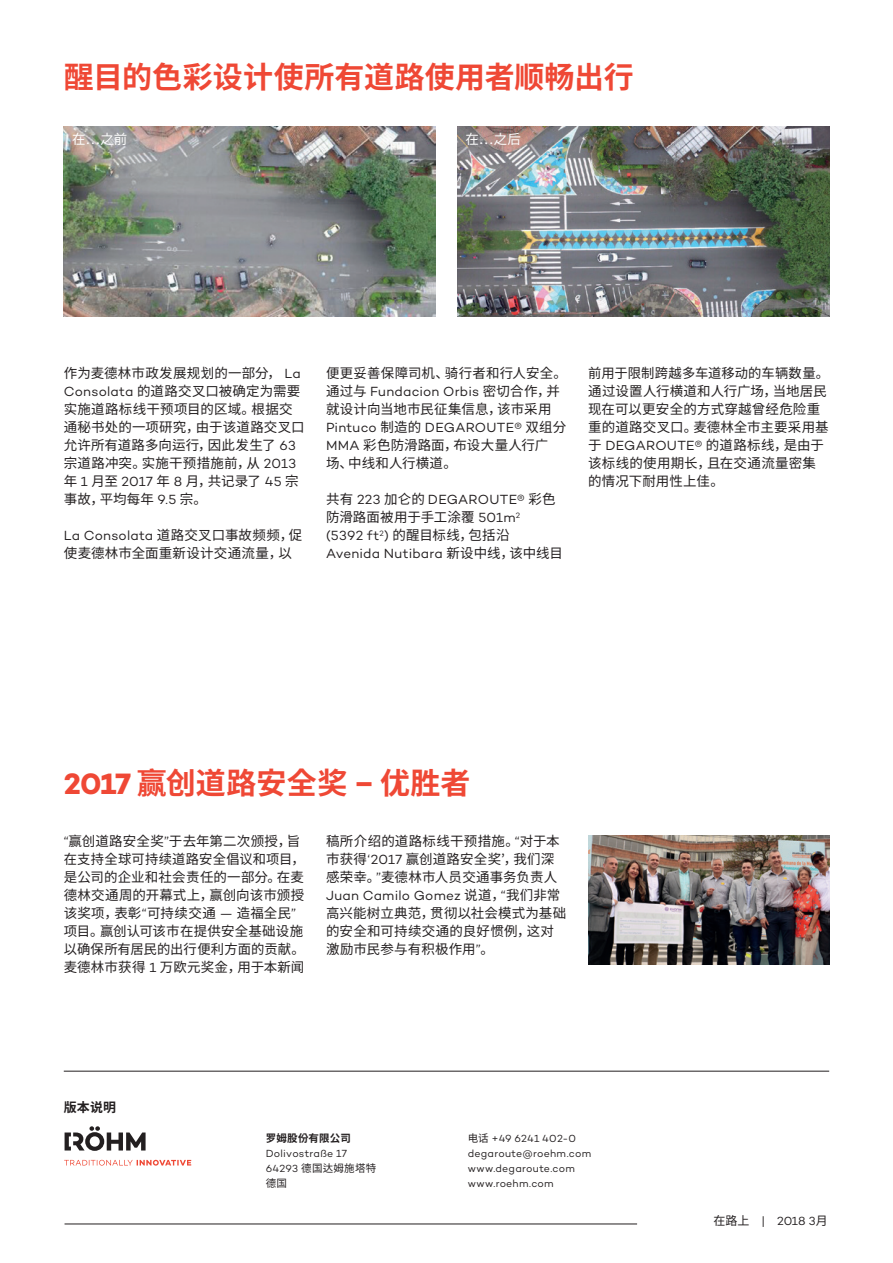
<style>
.page{position:relative;width:893px;height:1263px;background:#fff}
.page>*{position:absolute;margin:0;border:0;box-sizing:border-box;transform-origin:0 0}
.t1{font:700 30px "Noto Sans CJ Kjp";letter-spacing:.005em;color:#ef4835}
.t2{font:13.5px/18px "Noto Sans CJ Kjp";letter-spacing:.015em;color:#231f20}
.t3{font:13.5px "Campton";letter-spacing:.015em;color:#231f20}
.t4{font:13.5px "Noto Sans CJ Kjp";color:#fff}
.t5{font:700 12.9px "Noto Sans CJ Kjp";color:#231f20}
.t6{font:12px "Campton";color:#231f20}
.t7{font:10.5px/15px "Campton";letter-spacing:.025em;color:#231f20}
.t8{font:10.5px/15px "Noto Sans CJ Kjp";letter-spacing:.025em;color:#231f20}
.t9{font:700 10.5px "Noto Sans CJ Kjp";letter-spacing:.015em;color:#231f20}
.s1{font-family:"Campton"}
.s2{font-family:"Noto Sans CJ Kjp"}
</style>
<div class="page">
<hr style="left:64px;top:1071px;width:765px;height:1px;background:#231f20">
<svg style="left:65px;top:1126px;width:81px;height:25px"></svg>
<svg style="left:64px;top:1160px;width:127px;height:5px"></svg>
<hr style="left:65px;top:1223px;width:572px;height:1px;background:#231f20">
<img style="left:457px;top:126px;width:372px;height:190px">
<img style="left:64px;top:126px;width:372px;height:190px">
<img style="left:588px;top:835px;width:241px;height:130px">
<h1 class="t1" style="left:64px;top:60px;width:571px">醒目的色彩设计使所有道路使用者顺畅出行</h1>
<p class="t4" style="left:72px;top:132px;width:57px">在…之前</p>
<p class="t4" style="left:466px;top:132px;width:57px">在…之后</p>
<p class="t2" style="left:64px;top:364px;width:242px">作为麦德林市政发展规划的一部分， <span class="s1">La<br>Consolata</span> 的道路交叉口被确定为需要实施道路标线干预项目的区域。根据交通秘书处的一项研究，由于该道路交叉口允许所有道路多向运行，因此发生了 <span class="s1">63</span>宗道路冲突。实施干预措施前，从 <span class="s1">2013</span>年 <span class="s1">1</span> 月至 <span class="s1">2017</span> 年 <span class="s1">8</span> 月，共记录了 <span class="s1">45</span> 宗事故，平均每年 <span class="s1">9.5</span> 宗。</p>
<p class="t3" style="left:64px;top:527px;width:240px">La Consolata <span class="s2">道路交叉口事故频频，促</span></p>
<p class="t2" style="left:64px;top:544px;width:230px">使麦德林市全面重新设计交通流量，以</p>
<p class="t2" style="left:326px;top:364px;width:242px">便更妥善保障司机、骑行者和行人安全。</p>
<p class="t3" style="left:326px;top:383px;width:236px"><span class="s2">通过与</span> Fundacion Orbis <span class="s2">密切合作，并</span></p>
<p class="t2" style="left:326px;top:400px;width:227px">就设计向当地市民征集信息，该市采用</p>
<p class="t3" style="left:326px;top:419px;width:242px">Pintuco <span class="s2">制造的</span> DEGAROUTE® <span class="s2">双组分</span></p>
<p class="t2" style="left:326px;top:436px;width:224px"><span class="s1">MMA</span> 彩色防滑路面，布设大量人行广场、中线和人行横道。</p>
<p class="t3" style="left:326px;top:491px;width:231px"><span class="s2">共有</span> 223 <span class="s2">加仑的</span> DEGAROUTE® <span class="s2">彩色</span></p>
<p class="t2" style="left:326px;top:508px;width:196px">防滑路面被用于手工涂覆 <span class="s1">501m</span><sup>2 </sup><span class="s1">(5392 ft</span><sup>2</sup><span class="s1">)</span> 的醒目标线，包括沿</p>
<p class="t3" style="left:326px;top:545px;width:238px">Avenida Nutibara <span class="s2">新设中线，该中线目</span></p>
<p class="t2" style="left:588px;top:364px;width:242px">前用于限制跨越多车道移动的车辆数量。通过设置人行横道和人行广场，当地居民现在可以更安全的方式穿越曾经危险重重的道路交叉口。麦德林全市主要采用基于 <span class="s1">DEGAROUTE®</span> 的道路标线，是由于该标线的使用期长，且在交通流量密集的情况下耐用性上佳。</p>
<h1 class="t1" style="left:64px;top:766px;width:408px"><span class="s1">2017</span> 赢创道路安全奖 <span class="s1">–</span> 优胜者</h1>
<p class="t2" style="left:64px;top:832px;width:242px"><span class="s1">“</span>赢创道路安全奖<span class="s1">”</span>于去年第二次颁授，旨在支持全球可持续道路安全倡议和项目，是公司的企业和社会责任的一部分。在麦德林交通周的开幕式上，赢创向该市颁授该奖项，表彰<span class="s1">“</span>可持续交通 <span class="s1">—</span> 造福全民<span class="s1">”</span>项目。赢创认可该市在提供安全基础设施以确保所有居民的出行便利方面的贡献。麦德林市获得 <span class="s1">1</span> 万欧元奖金，用于本新闻</p>
<p class="t2" style="left:326px;top:832px;width:235px">稿所介绍的道路标线干预措施。<span class="s1">“</span>对于本市获得<span class="s1">‘2017</span> 赢创道路安全奖’，我们深感荣幸。<span class="s1">”</span>麦德林市人员交通事务负责人</p>
<p class="t3" style="left:326px;top:887px;width:236px">Juan Camilo Gomez <span class="s2">说道，</span>“<span class="s2">我们非常</span></p>
<p class="t2" style="left:326px;top:904px;width:242px">高兴能树立典范，贯彻以社会模式为基础的安全和可持续交通的良好惯例，这对激励市民参与有积极作用<span class="s1">”</span>。</p>
<p class="t5" style="left:64px;top:1100px;width:54px">版本说明</p>
<p class="t9" style="left:266px;top:1132px;width:87px">罗姆股份有限公司</p>
<p class="t7" style="left:266px;top:1145px;width:83px">Dolivostraße 17</p>
<p class="t8" style="left:266px;top:1160px;width:112px"><span class="s1">64293</span> 德国达姆施塔特德国</p>
<p class="t7" style="left:468px;top:1130px;width:125px"><span class="s2">电话</span> +49 6241 402-0 degaroute@roehm.com www.degaroute.com www.roehm.com</p>
<p class="t6" style="left:713px;top:1213px;width:116px"><span class="s2">在路上</span> | 2018 3<span class="s2">月</span></p>
</div>
